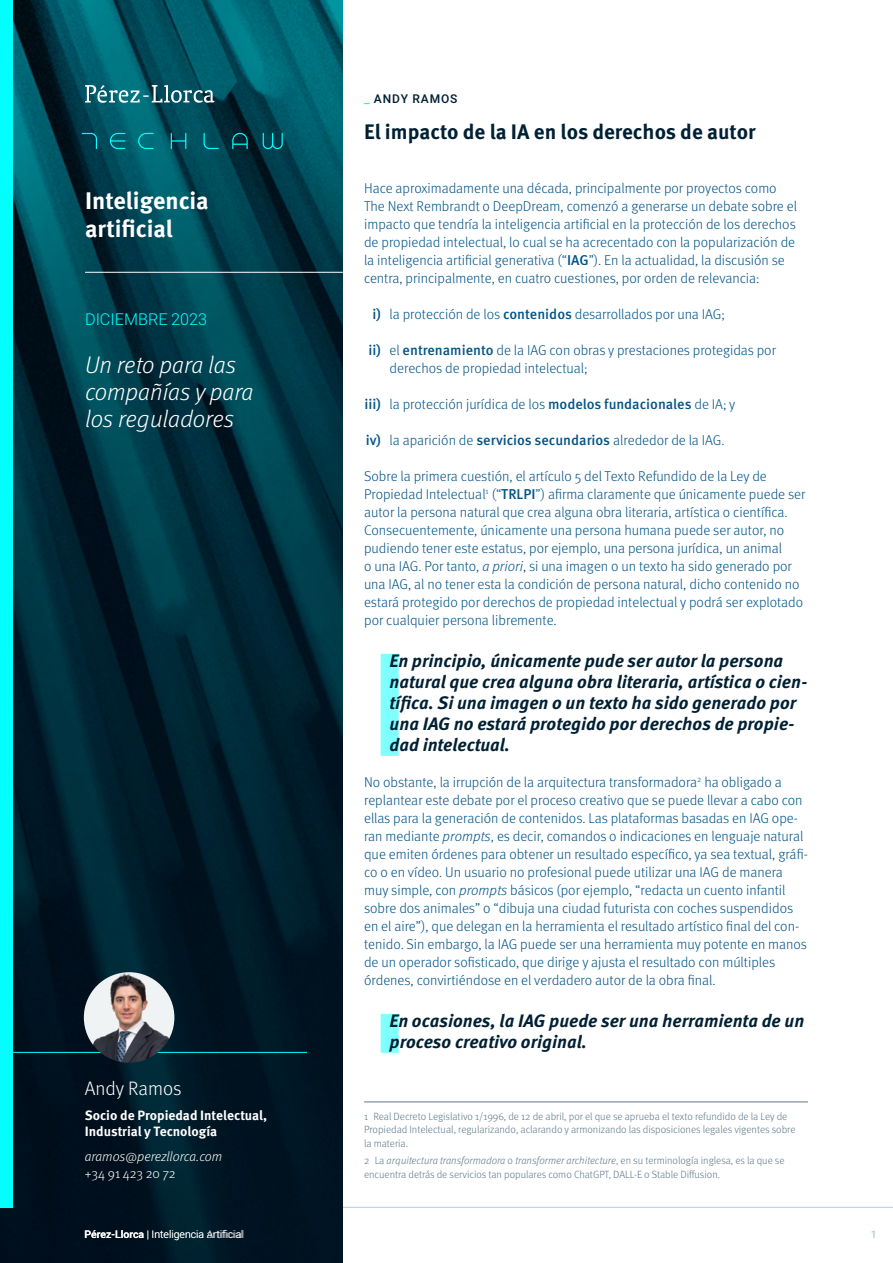
<style>
.page{position:relative;width:893px;height:1263px;background:#fff}
.page>*{position:absolute;margin:0;border:0;box-sizing:border-box;transform-origin:0 0}
.t1{font:italic 300 24px/27px "Meta Pro";color:#fff}
.t2{font:700 24px/28.5px "Meta Pro";color:#fff}
.t3{font:700 21px "Meta Pro";color:#002033}
.t4{font:300 19.5px "Meta Pro";color:#fff}
.t5{font:italic 700 18px/21px "Meta Pro";color:#002033}
.t6{font:300 16.2px "Heebo";color:#0ff}
.t7{font:300 14.25px/18px "Meta Pro";color:#005487}
.t8{font:700 13.5px/16.5px "Meta Pro";color:#fff}
.t9{font:italic 300 13.5px "Meta Pro";color:#fff}
.t10{font:300 13.5px "Meta Pro";color:#fff}
.t11{font:500 12px "Heebo";letter-spacing:.07em;color:#002033}
.t12{font:300 10.5px/13.5px "Meta Pro";color:#5d7889}
.t13{font:300 10.5px "Heebo";color:#fff}
.t14{font:500 10.5px "Heebo";color:#b3ccdb}
.s1{color:#0ff}
.s2{font-weight:500}
.s3{font-style:italic}
</style>
<div class="page">
<hr style="left:0;top:1207px;width:893px;height:1px;background:#b3ccdb">
<img style="left:0;top:0;width:343px;height:1263px">
<div style="left:0;top:0;width:13px;height:1208px;background:#0ff"></div>
<svg style="left:85px;top:85px;width:129px;height:18px;background:#438590"></svg>
<svg style="left:82px;top:133px;width:15px;height:16px"></svg>
<svg style="left:203px;top:133px;width:16px;height:16px"></svg>
<svg style="left:110px;top:133px;width:15px;height:16px"></svg>
<svg style="left:138px;top:133px;width:16px;height:16px"></svg>
<svg style="left:171px;top:133px;width:15px;height:16px"></svg>
<svg style="left:232px;top:133px;width:16px;height:16px"></svg>
<svg style="left:263px;top:133px;width:20px;height:16px"></svg>
<hr style="left:85px;top:272px;width:258px;height:1px;background:#fff">
<div style="left:381px;top:654px;width:18px;height:102px;background:#80ffff"></div>
<div style="left:381px;top:1014px;width:18px;height:39px;background:#80ffff"></div>
<hr style="left:364px;top:1101px;width:444px;height:1px;background:#5d7889">
<hr style="left:8px;top:1052px;width:299px;height:1px;background:#0ff">
<img style="left:84px;top:972px;width:90px;height:91px;border-radius:45px">
<h1 class="t2" style="left:85px;top:184px;width:125px">Inteligencia artificial</h1>
<p class="t6" style="left:85px;top:307px;width:124px">DICIEMBRE 2023</p>
<h1 class="t1" style="left:85px;top:350px;width:170px">Un reto para las compañías y para los reguladores</h1>
<h3 class="t4" style="left:85px;top:1074px;width:98px">Andy Ramos</h3>
<p class="t8" style="left:85px;top:1106px;width:184px">Socio de Propiedad Intelectual,<br>Industrial y Tecnología</p>
<p class="t9" style="left:85px;top:1147px;width:139px">aramos@perezllorca.com</p>
<p class="t10" style="left:85px;top:1163px;width:92px">+34 91 423 20 72</p>
<p class="t11" style="left:364px;top:90px;width:95px"><span class="s1">_</span> ANDY RAMOS</p>
<h2 class="t3" style="left:364px;top:115px;width:393px">El impacto de la IA en los derechos de autor</h2>
<p class="t7" style="left:364px;top:178px;width:434px">Hace aproximadamente una década, principalmente por proyectos como The Next Rembrandt o DeepDream, comenzó a generarse un debate sobre el impacto que tendría la inteligencia artificial en la protección de los derechos de propiedad intelectual, lo cual se ha acrecentado con la popularización de la inteligencia artificial generativa (“<span class="s2">IAG</span>”). En la actualidad, la discusión se centra, principalmente, en cuatro cuestiones, por orden de relevancia:</p>
<p class="t7" style="left:373px;top:304px;width:354px"><span class="s2">i)</span> la protección de los <span class="s2">contenidos</span> desarrollados por una IAG;</p>
<p class="t7" style="left:390px;top:340px;width:388px;text-indent:-21px"><span class="s2">ii)</span> el <span class="s2">entrenamiento</span> de la IAG con obras y prestaciones protegidas por derechos de propiedad intelectual;</p>
<p class="t7" style="left:365px;top:394px;width:372px"><span class="s2">iii)</span> la protección jurídica de los <span class="s2">modelos fundacionales</span> de IA; y</p>
<p class="t7" style="left:366px;top:430px;width:360px"><span class="s2">iv)</span> la aparición de <span class="s2">servicios secundarios</span> alrededor de la IAG.</p>
<p class="t7" style="left:364px;top:466px;width:443px">Sobre la primera cuestión, el artículo 5 del Texto Refundido de la Ley de Propiedad Intelectual<sup>1</sup> (“<span class="s2">TRLPI</span>”) afirma claramente que únicamente puede ser autor la persona natural que crea alguna obra literaria, artística o científica.<br>Consecuentemente, únicamente una persona humana puede ser autor, no pudiendo tener este estatus, por ejemplo, una persona jurídica, un animal<br>o una IAG. Por tanto, <span class="s3">a priori</span>, si una imagen o un texto ha sido generado por una IAG, al no tener esta la condición de persona natural, dicho contenido no estará protegido por derechos de propiedad intelectual y podrá ser explotado por cualquier persona libremente.</p>
<p class="t5" style="left:390px;top:649px;width:419px">En principio, únicamente pude ser autor la persona natural que crea alguna obra literaria, artística o cien&shy;tífica. Si una imagen o un texto ha sido generado por una IAG no estará protegido por derechos de propie&shy;dad intelectual.</p>
<p class="t7" style="left:364px;top:772px;width:445px">No obstante, la irrupción de la arquitectura transformadora<sup>2</sup> ha obligado a replantear este debate por el proceso creativo que se puede llevar a cabo con ellas para la generación de contenidos. Las plataformas basadas en IAG ope&shy;ran mediante <span class="s3">prompts</span>, es decir, comandos o indicaciones en lenguaje natural que emiten órdenes para obtener un resultado específico, ya sea textual, gráfi&shy;co o en vídeo. Un usuario no profesional puede utilizar una IAG de manera muy simple, con <span class="s3">prompts</span> básicos (por ejemplo, “redacta un cuento infantil sobre dos animales” o “dibuja una ciudad futurista con coches suspendidos en el aire”), que delegan en la herramienta el resultado artístico final del con&shy;tenido. Sin embargo, la IAG puede ser una herramienta muy potente en manos de un operador sofisticado, que dirige y ajusta el resultado con múltiples órdenes, convirtiéndose en el verdadero autor de la obra final.</p>
<p class="t5" style="left:390px;top:1009px;width:416px">En ocasiones, la IAG puede ser una herramienta de un proceso creativo original.</p>
<p class="t12" style="left:364px;top:1109px;width:433px">1 Real Decreto Legislativo 1/1996, de 12 de abril, por el que se aprueba el texto refundido de la Ley de<br>Propiedad Intelectual, regularizando, aclarando y armonizando las disposiciones legales vigentes sobre la materia.</p>
<p class="t12" style="left:364px;top:1153px;width:422px">2 La <span class="s3">arquitectura transformadora</span> o <span class="s3">transformer architecture</span>, en su terminología inglesa, es la que se encuentra detrás de servicios tan populares como ChatGPT, DALL-E o Stable Diffusion.</p>
<p class="t13" style="left:84px;top:1227px;width:160px"><span class="s2">Pérez-Llorca</span> | Inteligencia artificial</p>
<p class="t13" style="left:207px;top:1227px;width:8px">A</p>
<p class="t14" style="left:871px;top:1227px;width:7px">1</p>
</div>
